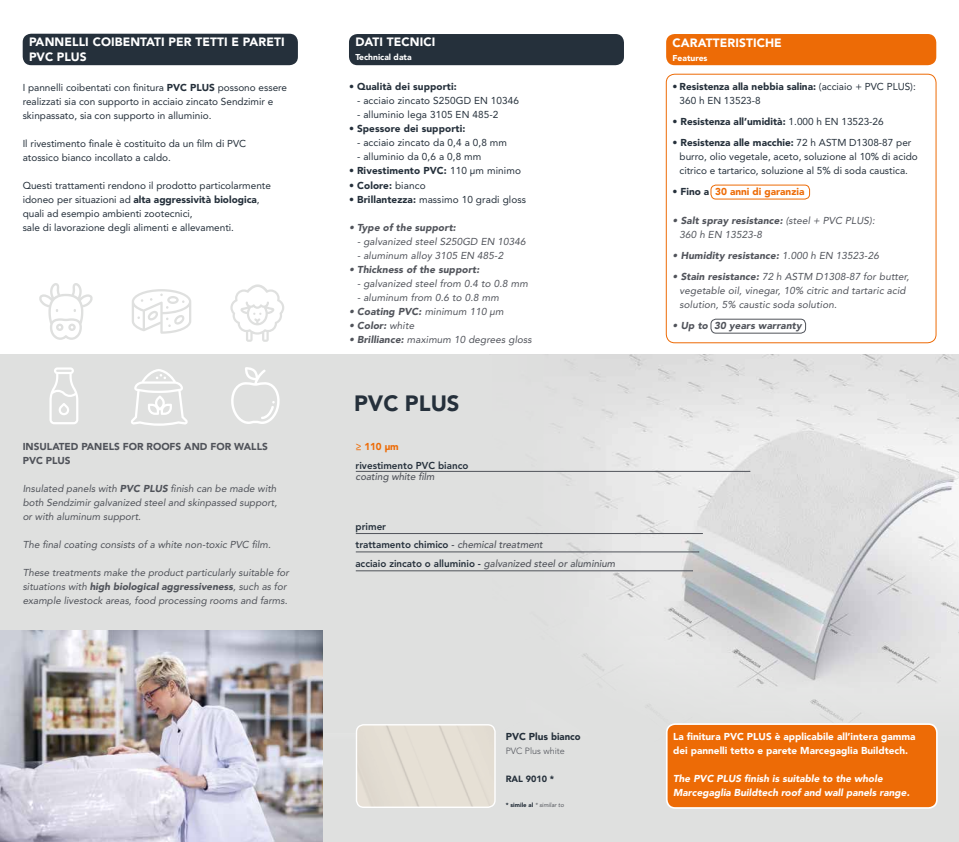
<style>
.page{position:relative;width:959px;height:842px;background:#fff}
.page>*{position:absolute;margin:0;border:0;box-sizing:border-box;transform-origin:0 0}
.t1{font:900 22px "Avenir LT Std";color:#25303b}
.t2{font:900 12px/14.4px "Avenir LT Std";letter-spacing:.01em;color:#fff}
.t3{font:italic 10px/14px "Avenir LT Std";letter-spacing:.01em;color:#50535a}
.t4{font:10px/14px "Avenir LTCE";color:#25303b}
.t5{font:10px/14px "Avenir LT Std";letter-spacing:.01em;color:#25303b}
.t6{font:italic 900 10px "Avenir LT Std";letter-spacing:.01em;color:#50535a}
.t7{font:900 10px "Avenir LT Std";letter-spacing:.01em;color:#25303b}
.t8{font:900 10px/14px "Avenir LT Std";color:#fff}
.t9{font:italic 900 10px/14px "Avenir LT Std";color:#fff}
.t10{font:italic 500 10px "Avenir LT Std";color:#50535a}
.t11{font:800 10px/18px "Avenir LT Std";color:#25303b}
.t12{font:900 10px/14px "Avenir LT Std";color:#50535a}
.t13{font:900 10px "Avenir LT Std";color:#ed6b06}
.t14{font:300 9px "Avenir LT Std";color:#50535a}
.t15{font:900 9px "Avenir LT Std";color:#25303b}
.t16{font:900 8.5px "Avenir LT Std";color:#fff}
.t17{font:italic 6px "Avenir LT Std";color:#50535a}
.s1{font-weight:900}
.s2{font-weight:400}
.s3{color:#50535a}
.s4{font-weight:500;font-style:italic;color:#50535a}
.s5{font-weight:800;font-style:normal;color:#25303b}
.s6{font-weight:900;font-style:normal;color:#25303b}
.s7{color:#25303b}
</style>
<div class="page">
<div style="left:0;top:355px;width:323px;height:487px;background:#dfe0df"></div>
<img style="left:605px;top:355px;width:353px;height:82px">
<div style="left:322px;top:355px;width:166px;height:378px;background:#dfe0df"></div>
<div style="left:471px;top:355px;width:134px;height:378px;background:#dfe0df"></div>
<svg style="left:334px;top:437px;width:624px;height:405px;fill:#dfe0df"></svg>
<div style="left:356px;top:725px;width:139px;height:82px;background:#e5dfd5"></div>
<div style="left:355px;top:724px;width:140px;height:84px;border:1px solid #fff;border-radius:7px"></div>
<img style="left:0;top:631px;width:322px;height:211px">
<div style="left:665px;top:74px;width:270px;height:269px;border:1px solid #ed6b06;border-radius:9px"></div>
<div style="left:710px;top:185px;width:99px;height:14px;border:1px solid #ed6b06;border-radius:5px"></div>
<div style="left:710px;top:319px;width:95px;height:14px;border:1px solid #50535a;border-radius:5px"></div>
<div style="left:23px;top:34px;width:275px;height:31px;background:#25303b;border-radius:9px"></div>
<div style="left:349px;top:34px;width:274px;height:31px;background:#25303b;border-radius:9px"></div>
<div style="left:666px;top:34px;width:269px;height:31px;background:#ed6b06;border-radius:9px"></div>
<svg style="left:49px;top:367px;width:29px;height:57px"></svg>
<svg style="left:231px;top:367px;width:49px;height:57px"></svg>
<svg style="left:131px;top:369px;width:57px;height:57px"></svg>
<svg style="left:39px;top:283px;width:54px;height:57px"></svg>
<svg style="left:230px;top:284px;width:54px;height:58px"></svg>
<svg style="left:132px;top:289px;width:59px;height:45px"></svg>
<div style="left:666px;top:724px;width:270px;height:84px;background:#ed6b06;border-radius:9px"></div>
<div style="left:665px;top:723px;width:272px;height:86px;border:2px solid #fff;border-radius:9px"></div>
<hr style="left:355px;top:471px;width:394px;height:1px;background:#50535a">
<hr style="left:355px;top:533px;width:347px;height:1px;background:#50535a">
<hr style="left:355px;top:552px;width:343px;height:1px;background:#50535a">
<hr style="left:355px;top:571px;width:337px;height:1px;background:#50535a">
<p class="t2" style="left:29px;top:35px;width:257px">PANNELLI COIBENTATI PER TETTI E PARETI<br>PVC PLUS</p>
<p class="t2" style="left:355px;top:35px;width:81px">DATI TECNICI</p>
<p class="t16" style="left:355px;top:52px;width:58px">Technical data</p>
<p class="t4" style="left:23px;top:80px;width:266px">I pannelli coibentati con finitura <span class="s1">PVC PLUS</span> possono essere realizzati sia con supporto in acciaio zincato Sendzimir e skinpassato, sia con supporto in alluminio.</p>
<p class="t4" style="left:23px;top:136px;width:225px">Il rivestimento finale è costituito da un film di PVC atossico bianco incollato a caldo.</p>
<p class="t4" style="left:23px;top:178px;width:250px">Questi trattamenti rendono il prodotto particolarmente idoneo per situazioni ad <span class="s1">alta aggressività biologica</span>, quali ad esempio ambienti zootecnici,<br>sale di lavorazione degli alimenti e allevamenti.</p>
<p class="t12" style="left:23px;top:439px;width:246px">INSULATED PANELS FOR ROOFS AND FOR WALLS<br>PVC PLUS</p>
<p class="t3" style="left:23px;top:481px;width:256px;text-align:justify">Insulated panels with <span class="s1">PVC PLUS</span> finish can be made with both Sendzimir galvanized steel and skinpassed support, or with aluminum support.</p>
<p class="t3" style="left:23px;top:537px;width:249px">The final coating consists of a white non-toxic PVC film.</p>
<p class="t3" style="left:23px;top:565px;width:268px">These treatments make the product particularly suitable for situations with <span class="s1">high biological aggressiveness</span>, such as for example livestock areas, food processing rooms and farms.</p>
<p class="t7" style="left:349px;top:81px;width:109px">• Qualità dei supporti:</p>
<p class="t5" style="left:357px;top:94px;width:163px">- acciaio zincato S250GD EN 10346</p>
<p class="t5" style="left:357px;top:108px;width:143px">- alluminio lega 3105 EN 485-2</p>
<p class="t7" style="left:349px;top:123px;width:118px">• Spessore dei supporti:</p>
<p class="t5" style="left:357px;top:136px;width:151px">- acciaio zincato da 0,4 a 0,8 mm</p>
<p class="t5" style="left:357px;top:150px;width:126px">- alluminio da 0,6 a 0,8 mm</p>
<p class="t7" style="left:349px;top:165px;width:173px">• Rivestimento PVC: <span class="s2">110 μm minimo</span></p>
<p class="t5" style="left:349px;top:178px;width:78px">• <span class="s1">Colore:</span> bianco</p>
<p class="t5" style="left:349px;top:192px;width:178px">• <span class="s1">Brillantezza:</span> massimo 10 gradi gloss</p>
<p class="t6" style="left:349px;top:221px;width:108px">• Type of the support:</p>
<p class="t3" style="left:357px;top:234px;width:170px">- galvanized steel S250GD EN 10346</p>
<p class="t3" style="left:357px;top:248px;width:148px">- aluminum alloy 3105 EN 485-2</p>
<p class="t6" style="left:349px;top:263px;width:132px">• Thickness of the support:</p>
<p class="t3" style="left:357px;top:276px;width:172px">- galvanized steel from 0.4 to 0.8 mm</p>
<p class="t3" style="left:357px;top:290px;width:143px">- aluminum from 0.6 to 0.8 mm</p>
<p class="t6" style="left:349px;top:305px;width:156px">• Coating PVC: <span class="s2">minimum 110 μm</span></p>
<p class="t6" style="left:349px;top:319px;width:67px">• Color: <span class="s2">white</span></p>
<p class="t3" style="left:349px;top:332px;width:184px"><span class="s1">• Brilliance:</span> maximum 10 degrees gloss</p>
<h1 class="t1" style="left:354px;top:390px;width:107px">PVC PLUS</h1>
<p class="t13" style="left:355px;top:441px;width:44px">≥ 110 μm</p>
<p class="t11" style="left:355px;top:456px;width:114px">rivestimento PVC bianco</p>
<p class="t10" style="left:355px;top:470px;width:80px">coating white film</p>
<p class="t11" style="left:355px;top:517px;width:189px">primer<br>trattamento chimico <span class="s3">-</span> <span class="s4">chemical treatment</span></p>
<p class="t10" style="left:355px;top:558px;width:261px"><span class="s5">acciaio zincato o alluminio -</span> galvanized steel or aluminium</p>
<p class="t7" style="left:505px;top:731px;width:76px">PVC Plus bianco</p>
<p class="t14" style="left:505px;top:746px;width:61px">PVC Plus white</p>
<p class="t15" style="left:505px;top:774px;width:50px">RAL 9010 *</p>
<p class="t17" style="left:505px;top:802px;width:60px"><span class="s6">* simile al</span> * similar to</p>
<p class="t2" style="left:672px;top:35px;width:111px">CARATTERISTICHE</p>
<p class="t16" style="left:672px;top:53px;width:36px">Features</p>
<p class="t5" style="left:679px;top:80px;width:238px;text-indent:-7px"><span class="s1">• Resistenza alla nebbia salina:</span> (acciaio + PVC PLUS):<br>360 h EN 13523-8</p>
<p class="t7" style="left:672px;top:116px;width:213px">• Resistenza all’umidità: <span class="s2">1.000 h EN 13523-26</span></p>
<p class="t5" style="left:679px;top:136px;width:240px;text-indent:-7px"><span class="s1">• Resistenza alle macchie:</span> 72 h ASTM D1308-87 per burro, olio vegetale, aceto, soluzione al 10% di acido citrico e tartarico, soluzione al 5% di soda caustica.</p>
<p class="t13" style="left:672px;top:186px;width:133px"><span class="s7">• Fino a</span> 30 anni di garanzia</p>
<p class="t3" style="left:679px;top:213px;width:197px;text-indent:-7px"><span class="s1">• Salt spray resistance:</span> (steel + PVC PLUS):<br>360 h EN 13523-8</p>
<p class="t6" style="left:672px;top:249px;width:208px">• Humidity resistance: <span class="s2">1.000 h EN 13523-26</span></p>
<p class="t3" style="left:679px;top:269px;width:231px;text-indent:-7px"><span class="s1">• Stain resistance:</span> 72 h ASTM D1308-87 for butter, vegetable oil, vinegar, 10% citric and tartaric acid solution, 5% caustic soda solution.</p>
<p class="t6" style="left:672px;top:319px;width:130px">• Up to 30 years warranty</p>
<p class="t8" style="left:673px;top:730px;width:244px">La finitura PVC PLUS è applicabile all’intera gamma dei pannelli tetto e parete Marcegaglia Buildtech.</p>
<p class="t9" style="left:673px;top:772px;width:238px">The PVC PLUS finish is suitable to the whole<br>Marcegaglia Buildtech roof and wall panels range.</p>
</div>
